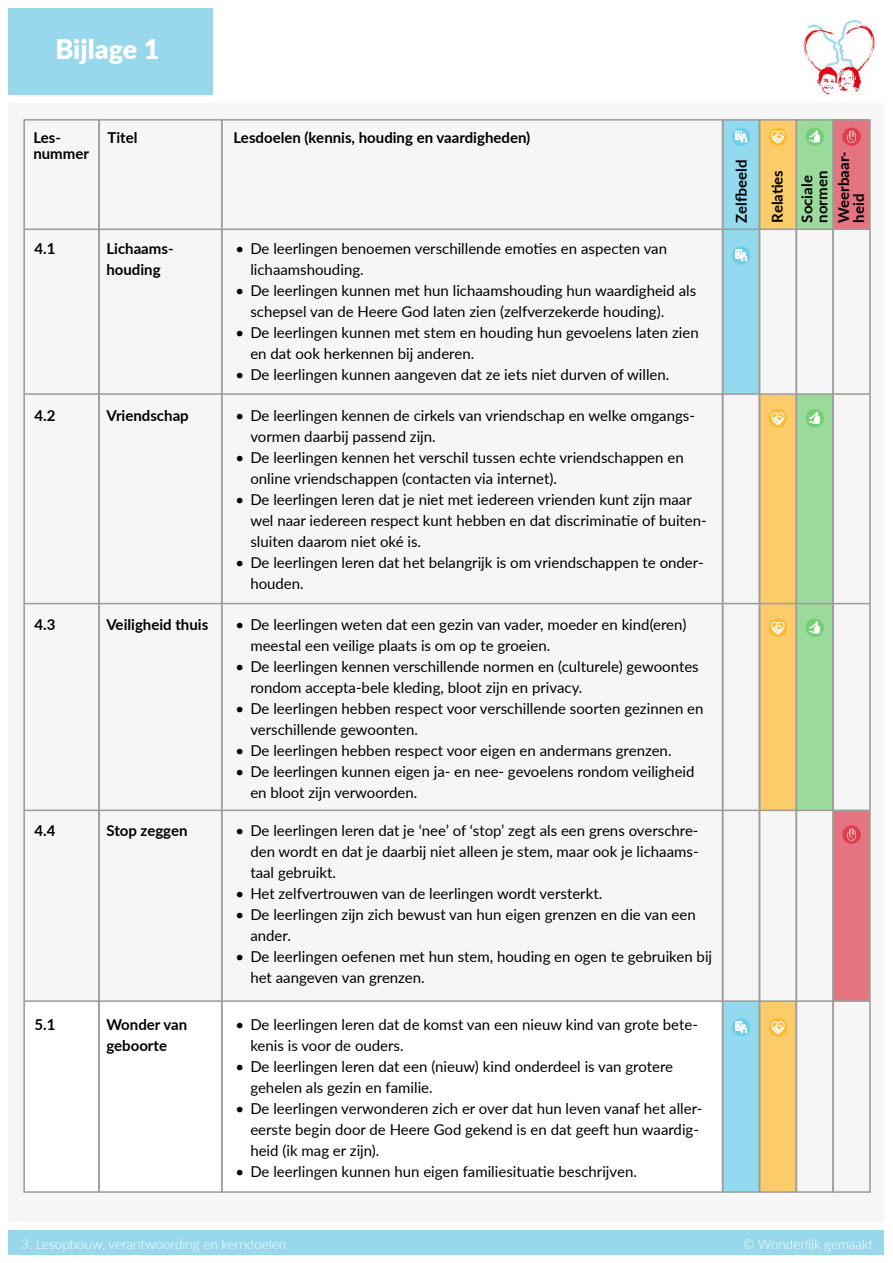
<style>
.page{position:relative;width:893px;height:1263px;background:#fff}
.page>*{position:absolute;margin:0;border:0;box-sizing:border-box;transform-origin:0 0}
.t1{font:900 27px "Lato";color:#fff}
.t2{font:15px/21px "Lato";color:#000}
.t3{font:700 15px/21px "Lato";color:#000}
.t4{font:300 13.5px "Lato";color:#fff}
</style>
<div class="page">
<div style="left:9px;top:104px;width:875px;height:1118px;background:#f6f6f6"></div>
<div style="left:796px;top:119px;width:37px;height:111px;background:#9ada9a"></div>
<div style="left:796px;top:394px;width:37px;height:416px;background:#9ada9a"></div>
<div style="left:833px;top:119px;width:37px;height:111px;background:#e67480"></div>
<div style="left:833px;top:810px;width:37px;height:191px;background:#e67480"></div>
<div style="left:759px;top:119px;width:37px;height:111px;background:#fccc6a"></div>
<div style="left:759px;top:394px;width:37px;height:416px;background:#fccc6a"></div>
<div style="left:759px;top:1001px;width:37px;height:191px;background:#fccc6a"></div>
<div style="left:723px;top:119px;width:36px;height:111px;background:#94daee"></div>
<div style="left:723px;top:229px;width:36px;height:165px;background:#94daee"></div>
<div style="left:723px;top:1001px;width:36px;height:191px;background:#94daee"></div>
<div style="left:24px;top:1002px;width:699px;height:191px;background:#fff"></div>
<img style="left:804px;top:20px;width:71px;height:74px">
<div style="left:9px;top:9px;width:204px;height:86px;background:#98d8ec"></div>
<div style="left:9px;top:1230px;width:875px;height:25px;background:#98d8ec"></div>
<div style="left:23px;top:119px;width:77px;height:1074px;border:2px solid #9d9d9c"></div>
<div style="left:98px;top:119px;width:125px;height:1074px;border:2px solid #9d9d9c"></div>
<div style="left:795px;top:119px;width:39px;height:1074px;border:2px solid #9d9d9c"></div>
<div style="left:832px;top:119px;width:39px;height:1074px;border:2px solid #9d9d9c"></div>
<div style="left:759px;top:119px;width:38px;height:1074px;border:2px solid #9d9d9c"></div>
<div style="left:722px;top:119px;width:38px;height:1074px;border:2px solid #9d9d9c"></div>
<svg style="left:732px;top:127px;width:18px;height:19px"></svg>
<svg style="left:736px;top:131px;width:11px;height:11px"></svg>
<svg style="left:769px;top:127px;width:18px;height:19px"></svg>
<svg style="left:771px;top:130px;width:14px;height:13px"></svg>
<div style="left:842px;top:127px;width:19px;height:19px;background:#e03d4d;border-radius:50%"></div>
<svg style="left:847px;top:131px;width:9px;height:12px"></svg>
<svg style="left:805px;top:127px;width:19px;height:19px"></svg>
<svg style="left:809px;top:130px;width:11px;height:12px"></svg>
<hr style="left:24px;top:228px;width:845px;height:2px;background:#9d9d9c">
<hr style="left:24px;top:393px;width:845px;height:2px;background:#9d9d9c">
<hr style="left:24px;top:603px;width:845px;height:1px;background:#9d9d9c">
<hr style="left:24px;top:809px;width:846px;height:2px;background:#9d9d9c">
<hr style="left:24px;top:1000px;width:845px;height:2px;background:#9d9d9c">
<svg style="left:732px;top:1018px;width:18px;height:18px"></svg>
<svg style="left:736px;top:1022px;width:11px;height:11px"></svg>
<div style="left:769px;top:1018px;width:18px;height:18px;background:#ffba2e;border-radius:50%"></div>
<svg style="left:771px;top:1021px;width:14px;height:13px"></svg>
<div style="left:842px;top:825px;width:19px;height:19px;background:#e03d4d;border-radius:50%"></div>
<svg style="left:847px;top:828px;width:9px;height:13px"></svg>
<svg style="left:805px;top:618px;width:19px;height:19px"></svg>
<svg style="left:809px;top:621px;width:11px;height:12px"></svg>
<svg style="left:732px;top:246px;width:18px;height:19px"></svg>
<svg style="left:736px;top:250px;width:11px;height:11px"></svg>
<div style="left:769px;top:409px;width:18px;height:18px;background:#ffba2e;border-radius:50%"></div>
<svg style="left:771px;top:412px;width:14px;height:13px"></svg>
<div style="left:805px;top:409px;width:19px;height:18px;background:#73cf73;border-radius:50%"></div>
<svg style="left:809px;top:412px;width:11px;height:12px"></svg>
<svg style="left:769px;top:618px;width:18px;height:19px"></svg>
<svg style="left:771px;top:621px;width:14px;height:13px"></svg>
<h1 class="t1" style="left:55px;top:29px;width:105px">Bijlage 1</h1>
<p class="t3" style="left:33px;top:128px;width:57px;line-height:16.5px">Les&shy;nummer</p>
<p class="t3" style="left:108px;top:126px;width:31px">Titel</p>
<p class="t3" style="left:234px;top:126px;width:298px">Lesdoelen (kennis, houding en vaardigheden)</p>
<p class="t3" style="left:34px;top:237px;width:22px">4.1</p>
<p class="t3" style="left:106px;top:237px;width:69px">Lichaams&shy;houding</p>
<p class="t3" style="left:34px;top:404px;width:22px">4.2</p>
<p class="t3" style="left:106px;top:404px;width:84px">Vriendschap</p>
<p class="t3" style="left:34px;top:613px;width:22px">4.3</p>
<p class="t3" style="left:106px;top:613px;width:103px">Veiligheid thuis</p>
<p class="t3" style="left:34px;top:819px;width:22px">4.4</p>
<p class="t3" style="left:106px;top:819px;width:83px">Stop zeggen</p>
<p class="t3" style="left:34px;top:1013px;width:22px">5.1</p>
<p class="t3" style="left:106px;top:1013px;width:82px">Wonder van geboorte</p>
<p class="t2" style="left:250px;top:237px;width:418px;text-indent:-15px">• De leerlingen benoemen verschillende emoties en aspecten van lichaamshouding.</p>
<p class="t2" style="left:250px;top:279px;width:447px;text-indent:-15px">• De leerlingen kunnen met hun lichaamshouding hun waardigheid als schepsel van de Heere God laten zien (zelfverzekerde houding).</p>
<p class="t2" style="left:250px;top:321px;width:450px;text-indent:-15px">• De leerlingen kunnen met stem en houding hun gevoelens laten zien en dat ook herkennen bij anderen.</p>
<p class="t2" style="left:235px;top:363px;width:436px">• De leerlingen kunnen aangeven dat ze iets niet durven of willen.</p>
<p class="t2" style="left:250px;top:404px;width:446px;text-indent:-15px">• De leerlingen kennen de cirkels van vriendschap en welke omgangs&shy;vormen daarbij passend zijn.</p>
<p class="t2" style="left:250px;top:446px;width:435px;text-indent:-15px">• De leerlingen kennen het verschil tussen echte vriendschappen en online vriendschappen (contacten via internet).</p>
<p class="t2" style="left:250px;top:488px;width:458px;text-indent:-15px">• De leerlingen leren dat je niet met iedereen vrienden kunt zijn maar wel naar iedereen respect kunt hebben en dat discriminatie of buiten&shy;sluiten daarom niet oké is.</p>
<p class="t2" style="left:250px;top:551px;width:455px;text-indent:-15px">• De leerlingen leren dat het belangrijk is om vriendschappen te onder&shy;houden.</p>
<p class="t2" style="left:250px;top:613px;width:437px;text-indent:-15px">• De leerlingen weten dat een gezin van vader, moeder en kind(eren) meestal een veilige plaats is om op te groeien.</p>
<p class="t2" style="left:250px;top:655px;width:450px;text-indent:-15px">• De leerlingen kennen verschillende normen en (culturele) gewoontes rondom accepta-bele kleding, bloot zijn en privacy.</p>
<p class="t2" style="left:250px;top:697px;width:455px;text-indent:-15px">• De leerlingen hebben respect voor verschillende soorten gezinnen en verschillende gewoonten.</p>
<p class="t2" style="left:235px;top:739px;width:438px">• De leerlingen hebben respect voor eigen en andermans grenzen.</p>
<p class="t2" style="left:250px;top:760px;width:446px;text-indent:-15px">• De leerlingen kunnen eigen ja- en nee- gevoelens rondom veiligheid en bloot zijn verwoorden.</p>
<p class="t2" style="left:250px;top:819px;width:450px;text-align:justify;text-indent:-15px">• De leerlingen leren dat je ‘nee’ of ‘stop’ zegt als een grens overschre&shy;den wordt en dat je daarbij niet alleen je stem, maar ook je lichaams&shy;taal gebruikt.</p>
<p class="t2" style="left:235px;top:882px;width:368px">• Het zelfvertrouwen van de leerlingen wordt versterkt.</p>
<p class="t2" style="left:250px;top:903px;width:447px;text-indent:-15px">• De leerlingen zijn zich bewust van hun eigen grenzen en die van een ander.</p>
<p class="t2" style="left:250px;top:945px;width:463px;text-indent:-15px">• De leerlingen oefenen met hun stem, houding en ogen te gebruiken bij het aangeven van grenzen.</p>
<p class="t2" style="left:250px;top:1013px;width:449px;text-indent:-15px">• De leerlingen leren dat de komst van een nieuw kind van grote bete&shy;kenis is voor de ouders.</p>
<p class="t2" style="left:250px;top:1055px;width:424px;text-indent:-15px">• De leerlingen leren dat een (nieuw) kind onderdeel is van grotere gehelen als gezin en familie.</p>
<p class="t2" style="left:250px;top:1097px;width:454px;text-indent:-15px">• De leerlingen verwonderen zich er over dat hun leven vanaf het aller&shy;eerste begin door de Heere God gekend is en dat geeft hun waardig&shy;heid (ik mag er zijn).</p>
<p class="t2" style="left:235px;top:1160px;width:403px">• De leerlingen kunnen hun eigen familiesituatie beschrijven.</p>
<p class="t3" style="left:810px;top:223px;width:73px;line-height:21.8px;rotate:-90deg">normen<br>Weerbaar-</p>
<p class="t3" style="left:730px;top:223px;width:64px;rotate:-90deg">Zelfbeeld</p>
<p class="t3" style="left:762px;top:223px;width:54px;line-height:29.4px;rotate:-90deg">Relaties<br>Sociale</p>
<p class="t3" style="left:848px;top:223px;width:30px;rotate:-90deg">heid</p>
<p class="t4" style="left:21px;top:1234px;width:266px">3. Lesopbouw, verantwoording en kerndoelen</p>
<p class="t4" style="left:743px;top:1234px;width:131px">© Wonderlijk gemaakt</p>
</div>
